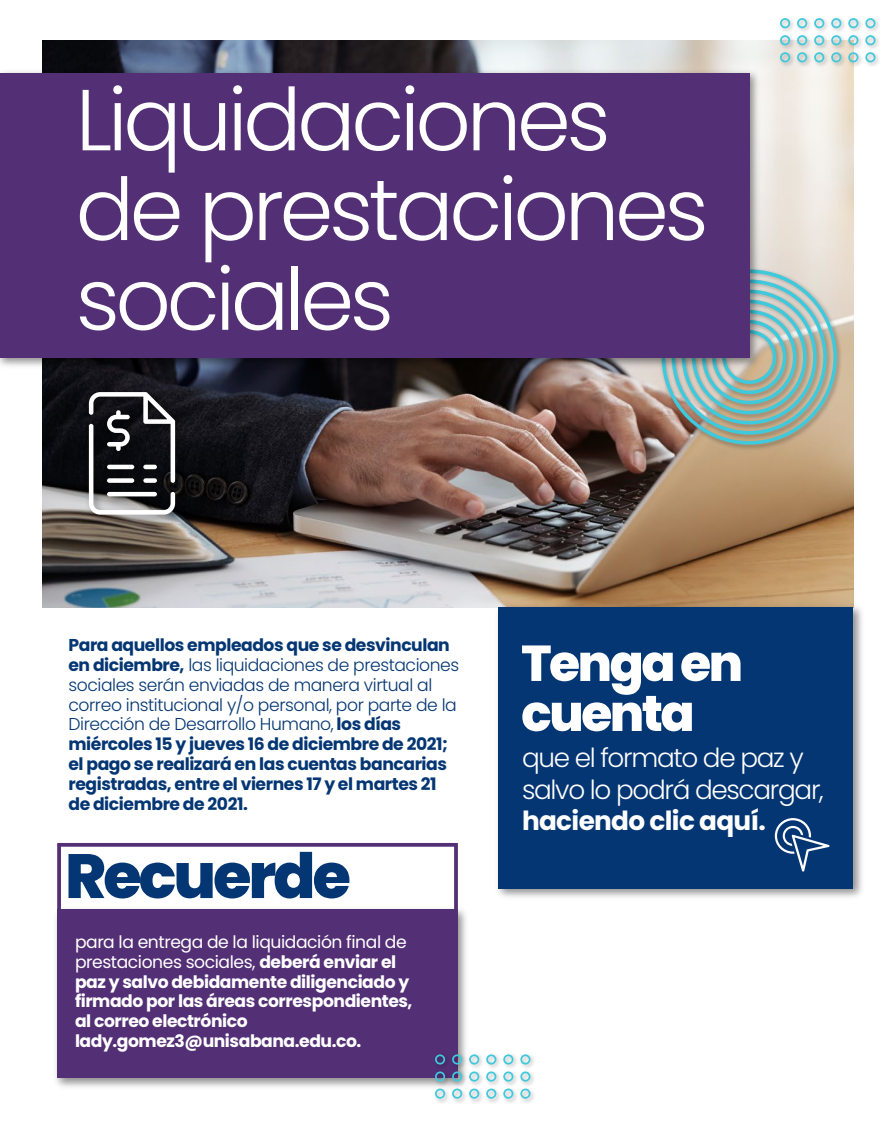
<style>
.page{position:relative;width:886px;height:1134px;background:#fff}
.page>*{position:absolute;margin:0;border:0;box-sizing:border-box;transform-origin:0 0}
.t1{font:300 86.5px/89.8px "Poppins";letter-spacing:-.05em;color:#fff}
.t2{font:800 62.38px "Poppins";letter-spacing:-.05em;color:#043673}
.t3{font:800 50.38px/50px "Poppins";letter-spacing:-.05em;color:#fff}
.t4{font:300 26.25px/31.6px "Poppins";letter-spacing:-.05em;color:#fff}
.t5{font:700 26.25px "Poppins";letter-spacing:-.025em;color:#fff}
.t6{font:700 17.12px/19.8px "Poppins";letter-spacing:-.025em;color:#043673}
.t7{font:700 17.12px/19.8px "Poppins";letter-spacing:-.025em;color:#fff}
.s1{font-weight:300}
.s2{font-weight:400}
</style>
<div class="page">
<img style="left:55px;top:909px;width:411px;height:178px">
<div style="left:57px;top:910px;width:400px;height:168px;background:#532f75"></div>
<img style="left:42px;top:40px;width:811px;height:568px">
<div style="left:57px;top:843px;width:401px;height:71px;border:4px solid #532f75"></div>
<img style="left:82px;top:385px;width:107px;height:144px">
<svg style="left:89px;top:392px;width:86px;height:123px"></svg>
<img style="left:491px;top:599px;width:371px;height:298px">
<div style="left:498px;top:607px;width:355px;height:281px;background:#043673"></div>
<img style="left:776px;top:19px;width:103px;height:51px">
<svg style="left:797px;top:18px;width:10px;height:10px"></svg>
<svg style="left:814px;top:18px;width:10px;height:10px"></svg>
<svg style="left:780px;top:18px;width:10px;height:10px"></svg>
<svg style="left:848px;top:18px;width:10px;height:10px"></svg>
<svg style="left:865px;top:18px;width:10px;height:10px"></svg>
<svg style="left:831px;top:18px;width:10px;height:10px"></svg>
<svg style="left:797px;top:35px;width:10px;height:10px"></svg>
<svg style="left:814px;top:35px;width:10px;height:10px"></svg>
<svg style="left:780px;top:35px;width:10px;height:10px"></svg>
<svg style="left:848px;top:35px;width:10px;height:10px"></svg>
<svg style="left:865px;top:35px;width:10px;height:10px"></svg>
<svg style="left:831px;top:35px;width:10px;height:10px"></svg>
<svg style="left:797px;top:52px;width:10px;height:10px"></svg>
<svg style="left:814px;top:52px;width:10px;height:10px"></svg>
<svg style="left:780px;top:52px;width:10px;height:10px"></svg>
<svg style="left:848px;top:52px;width:10px;height:10px"></svg>
<svg style="left:865px;top:52px;width:10px;height:10px"></svg>
<svg style="left:831px;top:52px;width:10px;height:10px"></svg>
<img style="left:431px;top:1051px;width:103px;height:52px">
<svg style="left:452px;top:1054px;width:10px;height:10px"></svg>
<svg style="left:469px;top:1054px;width:10px;height:10px"></svg>
<svg style="left:435px;top:1054px;width:10px;height:10px"></svg>
<svg style="left:503px;top:1054px;width:10px;height:10px"></svg>
<svg style="left:520px;top:1054px;width:10px;height:10px"></svg>
<svg style="left:486px;top:1054px;width:10px;height:10px"></svg>
<svg style="left:452px;top:1071px;width:10px;height:11px"></svg>
<svg style="left:469px;top:1071px;width:10px;height:11px"></svg>
<svg style="left:435px;top:1071px;width:10px;height:11px"></svg>
<svg style="left:503px;top:1071px;width:10px;height:11px"></svg>
<svg style="left:520px;top:1071px;width:10px;height:11px"></svg>
<svg style="left:486px;top:1071px;width:10px;height:11px"></svg>
<svg style="left:452px;top:1088px;width:10px;height:11px"></svg>
<svg style="left:469px;top:1088px;width:10px;height:11px"></svg>
<svg style="left:435px;top:1088px;width:10px;height:11px"></svg>
<svg style="left:503px;top:1088px;width:10px;height:11px"></svg>
<svg style="left:520px;top:1088px;width:10px;height:11px"></svg>
<svg style="left:486px;top:1088px;width:10px;height:11px"></svg>
<img style="left:658px;top:266px;width:186px;height:186px">
<svg style="left:662px;top:269px;width:175px;height:176px;background:#9fb6ac"></svg>
<img style="left:0;top:66px;width:763px;height:305px">
<div style="left:0;top:73px;width:749px;height:284px;background:#532f75"></div>
<svg style="left:775px;top:818px;width:54px;height:54px"></svg>
<h1 class="t1" style="left:76px;top:76px;width:634px">Liquidaciones de prestaciones sociales</h1>
<p class="t6" style="left:69px;top:635px;width:392px">Para aquellos empleados que se desvinculan en diciembre, <span class="s1">las liquidaciones de prestaciones sociales serán enviadas de manera virtual al correo institucional y/o personal, por parte de la Dirección de Desarrollo Humano,</span> los días miércoles 15 y jueves 16 de diciembre de 2021; el pago se realizará en las cuentas bancarias registradas, entre el viernes 17 y el martes 21 de diciembre de 2021.</p>
<h2 class="t2" style="left:65px;top:840px;width:287px">Recuerde</h2>
<p class="t7" style="left:75px;top:932px;width:339px"><span class="s2">para la entrega de la liquidación final de prestaciones sociales,</span> deberá enviar el paz y salvo debidamente diligenciado y firmado por las áreas correspondientes, al correo electrónico lady.gomez3@unisabana.edu.co.</p>
<h3 class="t3" style="left:521px;top:639px;width:223px">Tenga en cuenta</h3>
<h3 class="t4" style="left:522px;top:742px;width:303px">que el formato de paz y salvo lo podrá descargar,</h3>
<h3 class="t5" style="left:522px;top:806px;width:245px">haciendo clic aquí.</h3>
</div>
